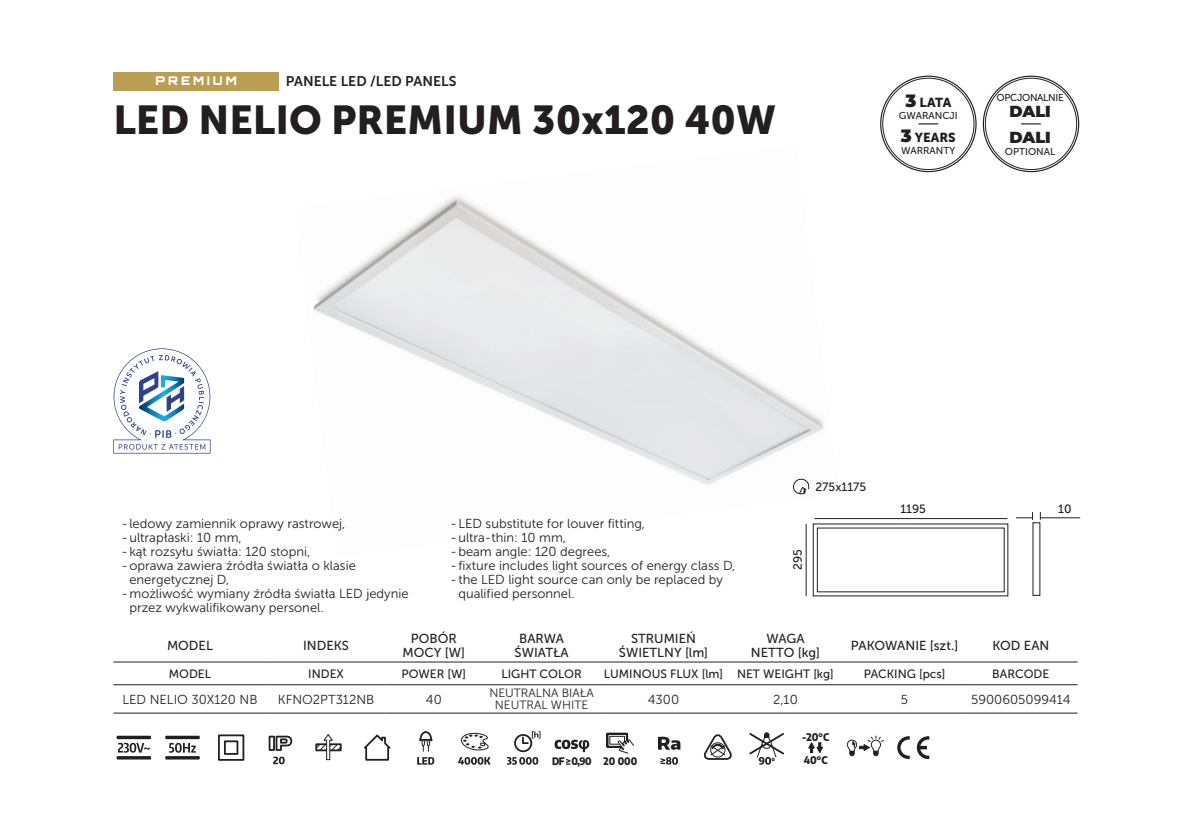
<style>
.page{position:relative;width:1191px;height:840px;background:#fff}
.page>*{position:absolute;margin:0;border:0;box-sizing:border-box;transform-origin:0 0}
.t1{font:40px "Museo Sans 900";color:#231f20}
.t2{font:900 16px/25.4px "Montserrat";color:#231f20}
.t3{font:14px "Museo Sans 700";color:#231f20}
.t4{font:13px/14px "Museo Sans 300";color:#231f20}
.t5{font:13px/14px "Museo Sans 500";color:#231f20;text-align:center}
.t6{font:13px "Museo Sans 900";color:#231f20}
.t7{font:12px "Museo Sans 500";color:#231f20}
.t8{font:12px/12px "Museo Sans 300";color:#231f20;text-align:center}
.t9{font:900 12px "Orbitron";letter-spacing:.25em;color:#fff}
.t10{font:800 semi-condensed 10.4px "Encode Sans";color:#231f20}
.t11{font:800 semi-condensed 10.2px "Encode Sans";letter-spacing:-.005em;color:#231f20}
.t12{font:10px "Museo Sans 500";color:#231f20}
.t13{font:10px "Museo Sans 500";letter-spacing:-.03em;color:#231f20}
.s1{font-family:"Montserrat";font-weight:900;font-size:17.8px}
</style>
<div class="page">
<img style="left:313px;top:196px;width:526px;height:360px">
<div style="left:113px;top:72px;width:166px;height:18px;background:#ba9e54"></div>
<svg style="left:113px;top:662px;width:964px;height:24px"></svg>
<svg style="left:266px;top:662px;width:120px;height:22px"></svg>
<hr style="left:113px;top:661px;width:153px;height:1px;background:#231f20">
<hr style="left:386px;top:661px;width:96px;height:1px;background:#231f20">
<hr style="left:482px;top:661px;width:119px;height:1px;background:#231f20">
<hr style="left:601px;top:661px;width:125px;height:1px;background:#231f20">
<hr style="left:726px;top:661px;width:119px;height:1px;background:#231f20">
<hr style="left:845px;top:661px;width:119px;height:1px;background:#231f20">
<hr style="left:964px;top:661px;width:113px;height:1px;background:#231f20">
<hr style="left:113px;top:684px;width:153px;height:1px;background:#231f20">
<hr style="left:386px;top:684px;width:96px;height:1px;background:#231f20">
<hr style="left:482px;top:684px;width:119px;height:1px;background:#231f20">
<hr style="left:601px;top:684px;width:125px;height:1px;background:#231f20">
<hr style="left:726px;top:684px;width:119px;height:1px;background:#231f20">
<hr style="left:845px;top:684px;width:119px;height:1px;background:#231f20">
<hr style="left:964px;top:684px;width:113px;height:1px;background:#231f20">
<hr style="left:113px;top:712px;width:153px;height:1px;background:#231f20">
<hr style="left:266px;top:712px;width:120px;height:1px;background:#231f20">
<hr style="left:386px;top:712px;width:96px;height:1px;background:#231f20">
<hr style="left:482px;top:712px;width:119px;height:1px;background:#231f20">
<hr style="left:601px;top:712px;width:125px;height:1px;background:#231f20">
<hr style="left:726px;top:712px;width:119px;height:1px;background:#231f20">
<hr style="left:845px;top:712px;width:119px;height:1px;background:#231f20">
<hr style="left:964px;top:712px;width:113px;height:1px;background:#231f20">
<hr style="left:266px;top:661px;width:120px;height:1px;background:#231f20">
<hr style="left:266px;top:684px;width:120px;height:1px;background:#231f20">
<svg style="left:118px;top:742px;width:32px;height:10px"></svg>
<div style="left:117px;top:735px;width:34px;height:3px;border:2px solid #231f20"></div>
<div style="left:117px;top:755px;width:34px;height:4px;border:2px solid #231f20"></div>
<div style="left:165px;top:735px;width:35px;height:3px;border:2px solid #231f20"></div>
<div style="left:165px;top:755px;width:35px;height:4px;border:2px solid #231f20"></div>
<svg style="left:169px;top:742px;width:27px;height:10px"></svg>
<svg style="left:218px;top:734px;width:27px;height:27px"></svg>
<svg style="left:268px;top:735px;width:25px;height:28px"></svg>
<svg style="left:315px;top:734px;width:27px;height:26px"></svg>
<svg style="left:364px;top:734px;width:27px;height:27px"></svg>
<svg style="left:417px;top:757px;width:17px;height:7px"></svg>
<svg style="left:419px;top:731px;width:14px;height:19px"></svg>
<svg style="left:458px;top:757px;width:32px;height:7px"></svg>
<svg style="left:461px;top:732px;width:28px;height:18px"></svg>
<svg style="left:507px;top:731px;width:33px;height:33px"></svg>
<svg style="left:554px;top:739px;width:35px;height:12px"></svg>
<svg style="left:566px;top:758px;width:4px;height:6px"></svg>
<svg style="left:606px;top:732px;width:28px;height:21px"></svg>
<svg style="left:660px;top:757px;width:18px;height:7px"></svg>
<svg style="left:658px;top:736px;width:22px;height:13px"></svg>
<svg style="left:703px;top:734px;width:29px;height:26px"></svg>
<svg style="left:749px;top:732px;width:35px;height:32px"></svg>
<svg style="left:808px;top:742px;width:15px;height:11px"></svg>
<svg style="left:846px;top:735px;width:38px;height:22px"></svg>
<svg style="left:897px;top:736px;width:12px;height:22px"></svg>
<svg style="left:916px;top:736px;width:13px;height:22px"></svg>
<svg style="left:792px;top:476px;width:18px;height:18px"></svg>
<hr style="left:1040px;top:517px;width:40px;height:1px;background:#231f20">
<svg style="left:1016px;top:512px;width:17px;height:7px"></svg>
<hr style="left:814px;top:518px;width:193px;height:1px;background:#231f20">
<hr style="left:806px;top:523px;width:1px;height:73px;background:#231f20">
<svg style="left:918px;top:123px;width:20px;height:1px"></svg>
<svg style="left:1021px;top:123px;width:19px;height:1px"></svg>
<svg style="left:113px;top:348px;width:97px;height:105px"></svg>
<p class="t9" style="left:156px;top:73px;width:83px">PREMIUM</p>
<p class="t3" style="left:286px;top:73px;width:172px">PANELE LED /LED PANELS</p>
<h1 class="t1" style="left:113px;top:97px;width:664px">LED NELIO PREMIUM 30x120 40W</h1>
<p class="t6" style="left:905px;top:95px;width:47px"><span class="s1">3</span> LATA</p>
<p class="t12" style="left:899px;top:110px;width:60px">GWARANCJI</p>
<p class="t6" style="left:901px;top:130px;width:56px"><span class="s1">3</span> YEARS</p>
<p class="t12" style="left:901px;top:145px;width:56px">WARRANTY</p>
<p class="t13" style="left:996px;top:92px;width:69px">OPCJONALNIE</p>
<p class="t2" style="left:1009px;top:98px;width:43px">DALI<br>DALI</p>
<p class="t12" style="left:1005px;top:145px;width:52px">OPTIONAL</p>
<p class="t4" style="left:121px;top:516px;width:225px">- ledowy zamiennik oprawy rastrowej,</p>
<p class="t4" style="left:121px;top:530px;width:122px">-ultrapłaski: 10 mm,</p>
<p class="t4" style="left:121px;top:544px;width:190px">-kąt rozsyłu światła: 120 stopni,</p>
<p class="t4" style="left:121px;top:558px;width:236px">-oprawa zawiera źródła światła o klasie</p>
<p class="t4" style="left:129px;top:572px;width:101px">energetycznej D,</p>
<p class="t4" style="left:121px;top:586px;width:289px">-możliwość wymiany źródła światła LED jedynie</p>
<p class="t4" style="left:129px;top:600px;width:196px">przez wykwalifikowany personel.</p>
<p class="t4" style="left:450px;top:516px;width:196px">-LED substitute for louver fitting, -ultra-thin: 10 mm,<br>-beam angle: 120 degrees,</p>
<p class="t4" style="left:450px;top:558px;width:286px">- fixture includes light sources of energy class D,</p>
<p class="t4" style="left:458px;top:572px;width:266px;text-indent:-8px">- the LED light source can only be replaced by qualified personnel.</p>
<p class="t7" style="left:815px;top:480px;width:52px">275x1175</p>
<p class="t7" style="left:791px;top:570px;width:22px;rotate:-90deg">295</p>
<p class="t7" style="left:900px;top:501px;width:27px">1195</p>
<p class="t7" style="left:1058px;top:501px;width:15px">10</p>
<p class="t5" style="left:167px;top:638px;width:47px">MODEL</p>
<p class="t5" style="left:303px;top:638px;width:47px">INDEKS</p>
<p class="t5" style="left:402px;top:631px;width:64px">POBÓR<br>MOCY [W]</p>
<p class="t5" style="left:514px;top:631px;width:55px">BARWA<br>ŚWIATŁA</p>
<p class="t5" style="left:619px;top:631px;width:91px">STRUMIEŃ<br>ŚWIETLNY [lm]</p>
<p class="t5" style="left:751px;top:631px;width:71px">WAGA<br>NETTO [kg]</p>
<p class="t5" style="left:851px;top:638px;width:109px">PAKOWANIE [szt.]</p>
<p class="t5" style="left:992px;top:638px;width:59px">KOD EAN</p>
<p class="t7" style="left:169px;top:666px;width:44px">MODEL</p>
<p class="t7" style="left:308px;top:666px;width:37px">INDEX</p>
<p class="t7" style="left:401px;top:666px;width:66px">POWER [W]</p>
<p class="t7" style="left:501px;top:666px;width:82px">LIGHT COLOR</p>
<p class="t7" style="left:604px;top:666px;width:231px">LUMINOUS FLUX [lm] NET WEIGHT [kg]</p>
<p class="t7" style="left:863px;top:666px;width:83px">PACKING [pcs]</p>
<p class="t7" style="left:992px;top:666px;width:59px">BARCODE</p>
<p class="t4" style="left:122px;top:692px;width:137px">LED NELIO 30X120 NB</p>
<p class="t4" style="left:278px;top:692px;width:98px">KFNO2PT312NB</p>
<p class="t4" style="left:426px;top:692px;width:17px">40</p>
<p class="t8" style="left:489px;top:687px;width:106px">NEUTRALNA BIAŁA<br>NEUTRAL WHITE</p>
<p class="t4" style="left:648px;top:692px;width:33px">4300</p>
<p class="t4" style="left:773px;top:692px;width:26px">2,10</p>
<p class="t4" style="left:901px;top:692px;width:9px">5</p>
<p class="t4" style="left:971px;top:692px;width:101px">5900605099414</p>
<p class="t11" style="left:552px;top:752px;width:87px">DF 0,90 20 000</p>
<p class="t10" style="left:802px;top:728px;width:29px">-20°C</p>
<p class="t10" style="left:803px;top:751px;width:25px">40°C</p>
</div>
